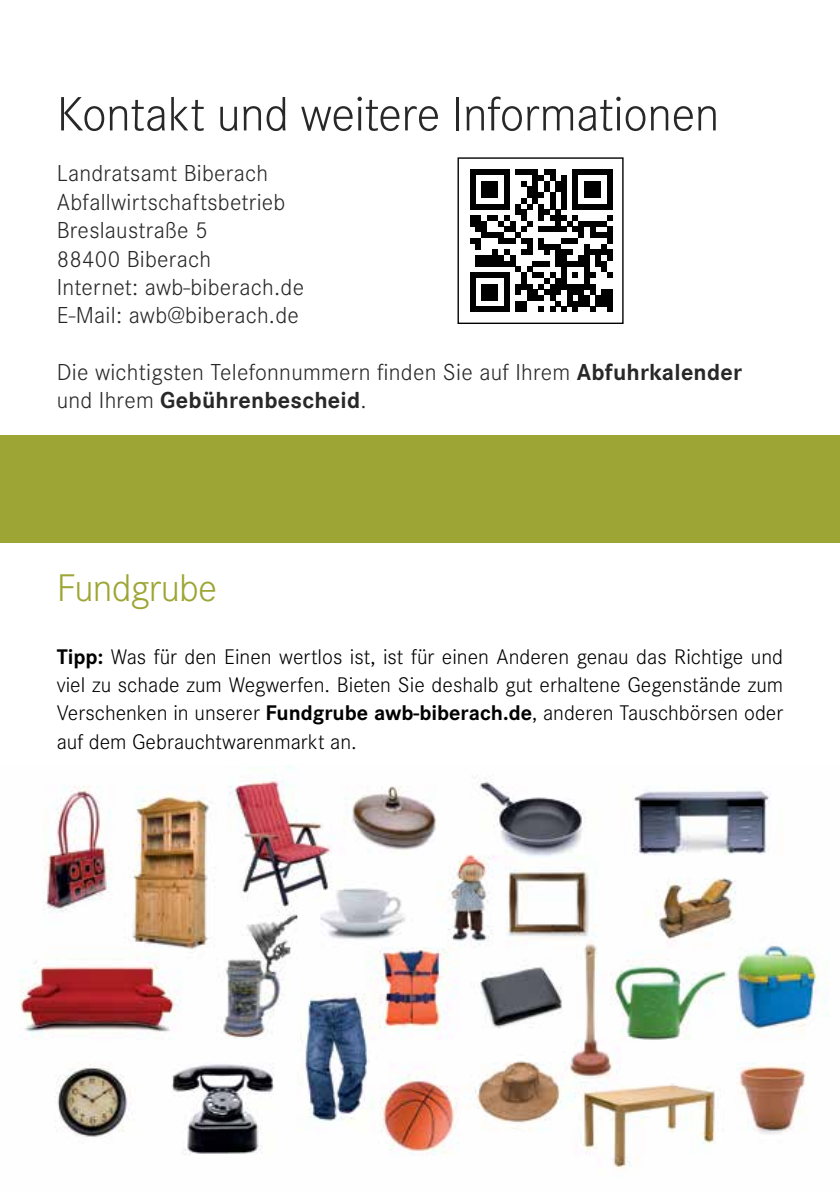
<style>
.page{position:relative;width:840px;height:1191px;background:#fff}
.page>*{position:absolute;margin:0;border:0;box-sizing:border-box;transform-origin:0 0}
.t1{font:300 50px "Corporate S";letter-spacing:-.01em;color:#292829}
.t2{font:300 40px "Corporate S";letter-spacing:-.02em;color:#9da534}
.t3{font:300 24px/28.4px "Corporate S";letter-spacing:.01em;color:#292829}
.t4{font:300 22px/28.4px "Corporate S";color:#000;text-align:justify}
.s1{font-weight:700}
</style>
<div class="page">
<div style="left:0;top:435px;width:839px;height:108px;background:#9da534"></div>
<img style="left:20px;top:765px;width:809px;height:405px">
<svg style="left:470px;top:169px;width:142px;height:143px"></svg>
<div style="left:457px;top:157px;width:166px;height:167px;border:1px solid #000"></div>
<h1 class="t1" style="left:57px;top:86px;width:663px">Kontakt und weitere Informationen</h1>
<p class="t3" style="left:57px;top:160px;width:249px">Landratsamt Biberach<br>Abfallwirtschaftsbetrieb<br>Breslaustraße 5<br>88400 Biberach<br>Internet: awb-biberach.de<br>E-Mail: awb@biberach.de</p>
<p class="t3" style="left:57px;top:358px;width:686px">Die wichtigsten Telefonnummern finden Sie auf Ihrem <span class="s1">Abfuhrkalender </span>und Ihrem <span class="s1">Gebührenbescheid</span>.</p>
<h2 class="t2" style="left:57px;top:565px;width:162px">Fundgrube</h2>
<p class="t4" style="left:57px;top:642px;width:727px"><span class="s1">Tipp:</span> Was für den Einen wertlos ist, ist für einen Anderen genau das Richtige und viel zu schade zum Wegwerfen. Bieten Sie deshalb gut erhaltene Gegenstände zum Verschenken in unserer <span class="s1">Fundgrube awb-biberach.de</span>, anderen Tauschbörsen oder auf dem Gebrauchtwarenmarkt an.</p>
</div>
